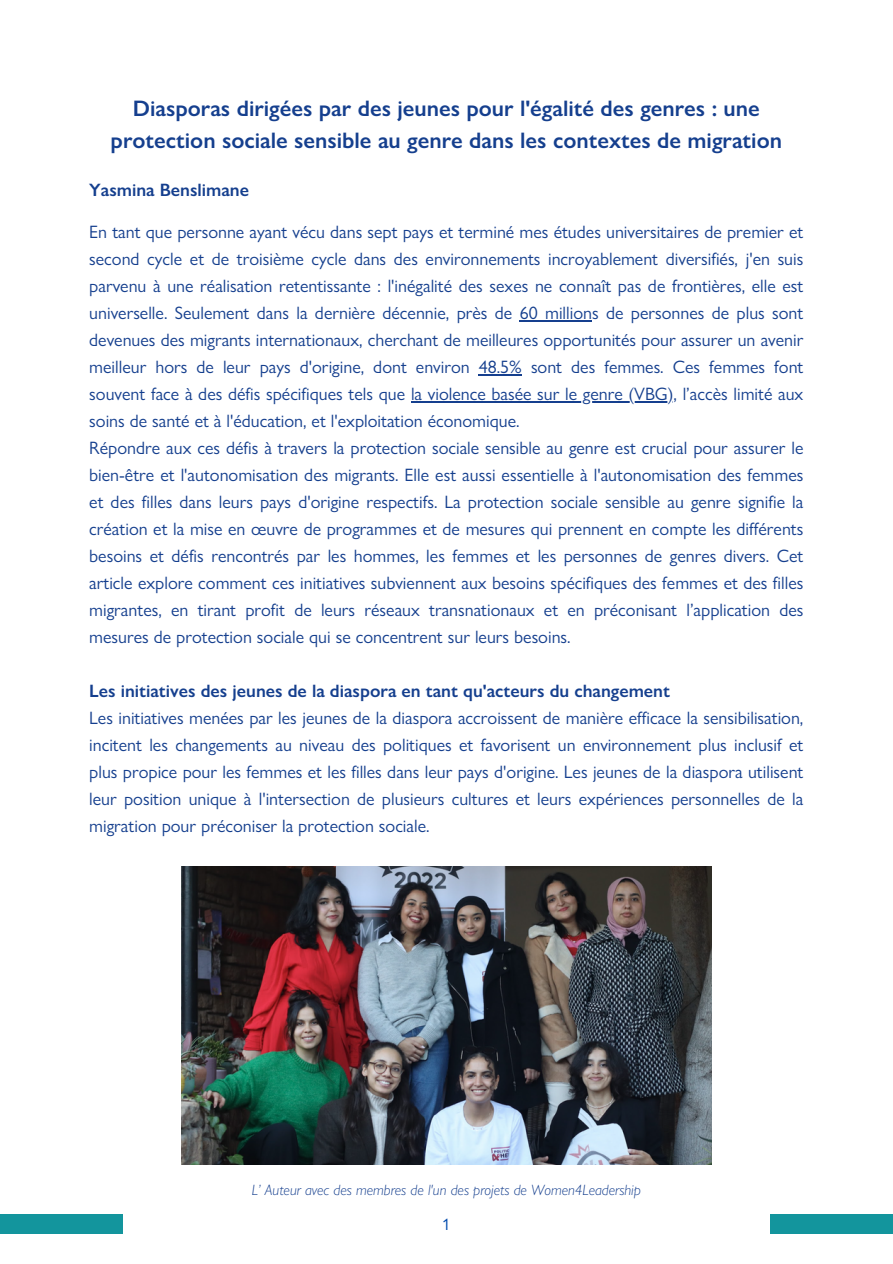
<style>
.page{position:relative;width:893px;height:1264px;background:#fff}
.page>*{position:absolute;margin:0;border:0;box-sizing:border-box;transform-origin:0 0}
.t1{font:600 22.5px/31.5px "Gill Sans Nova";color:#153f8e;text-align:center}
.t2{font:18px/27px "Gill Sans Nova";color:#153f8e;text-align:justify}
.t3{font:600 18px "Gill Sans Nova";color:#153f8e}
.t4{font:16.5px "Gill Sans Nova";color:#004aad}
.t5{font:italic 300 15px "Gill Sans Nova";color:#153f8e}
</style>
<div class="page">
<hr style="left:519px;top:320px;width:73px;height:1px;background:#153f8e">
<hr style="left:479px;top:374px;width:43px;height:1px;background:#153f8e">
<hr style="left:411px;top:401px;width:266px;height:1px;background:#153f8e">
<img style="left:181px;top:866px;width:530px;height:298px">
<div style="left:770px;top:1214px;width:122px;height:19px;background:#13959d"></div>
<div style="left:0;top:1214px;width:123px;height:19px;background:#13959d"></div>
<p class="t1" style="left:111px;top:91px;width:672px">Diasporas dirigées par des jeunes pour l'égalité des genres : une protection sociale sensible au genre dans les contextes de migration</p>
<p class="t3" style="left:89px;top:176px;width:161px">Yasmina Benslimane</p>
<p class="t2" style="left:89px;top:217px;width:715px">En tant que personne ayant vécu dans sept pays et terminé mes études universitaires de premier et second cycle et de troisième cycle dans des environnements incroyablement diversifiés, j'en suis parvenu à une réalisation retentissante : l'inégalité des sexes ne connaît pas de frontières, elle est universelle. Seulement dans la dernière décennie, près de 60 millions de personnes de plus sont devenues des migrants internationaux, cherchant de meilleures opportunités pour assurer un avenir meilleur hors de leur pays d'origine, dont environ 48.5% sont des femmes. Ces femmes font souvent face à des défis spécifiques tels que la violence basée sur le genre (VBG), l’accès limité aux soins de santé et à l'éducation, et l'exploitation économique.</p>
<p class="t2" style="left:89px;top:433px;width:715px">Répondre aux ces défis à travers la protection sociale sensible au genre est crucial pour assurer le bien-être et l'autonomisation des migrants. Elle est aussi essentielle à l'autonomisation des femmes et des filles dans leurs pays d'origine respectifs. La protection sociale sensible au genre signifie la création et la mise en œuvre de programmes et de mesures qui prennent en compte les différents besoins et défis rencontrés par les hommes, les femmes et les personnes de genres divers. Cet article explore comment ces initiatives subviennent aux besoins spécifiques des femmes et des filles migrantes, en tirant profit de leurs réseaux transnationaux et en préconisant l’application des mesures de protection sociale qui se concentrent sur leurs besoins.</p>
<p class="t3" style="left:89px;top:676px;width:582px">Les initiatives des jeunes de la diaspora en tant qu'acteurs du changement</p>
<p class="t2" style="left:89px;top:703px;width:715px">Les initiatives menées par les jeunes de la diaspora accroissent de manière efficace la sensibilisation, incitent les changements au niveau des politiques et favorisent un environnement plus inclusif et plus propice pour les femmes et les filles dans leur pays d'origine. Les jeunes de la diaspora utilisent leur position unique à l'intersection de plusieurs cultures et leurs expériences personnelles de la migration pour préconiser la protection sociale.</p>
<p class="t5" style="left:252px;top:1178px;width:390px">L’ Auteur avec des membres de l'un des projets de Women4Leadership</p>
<p class="t4" style="left:442px;top:1211px;width:10px">1</p>
</div>
